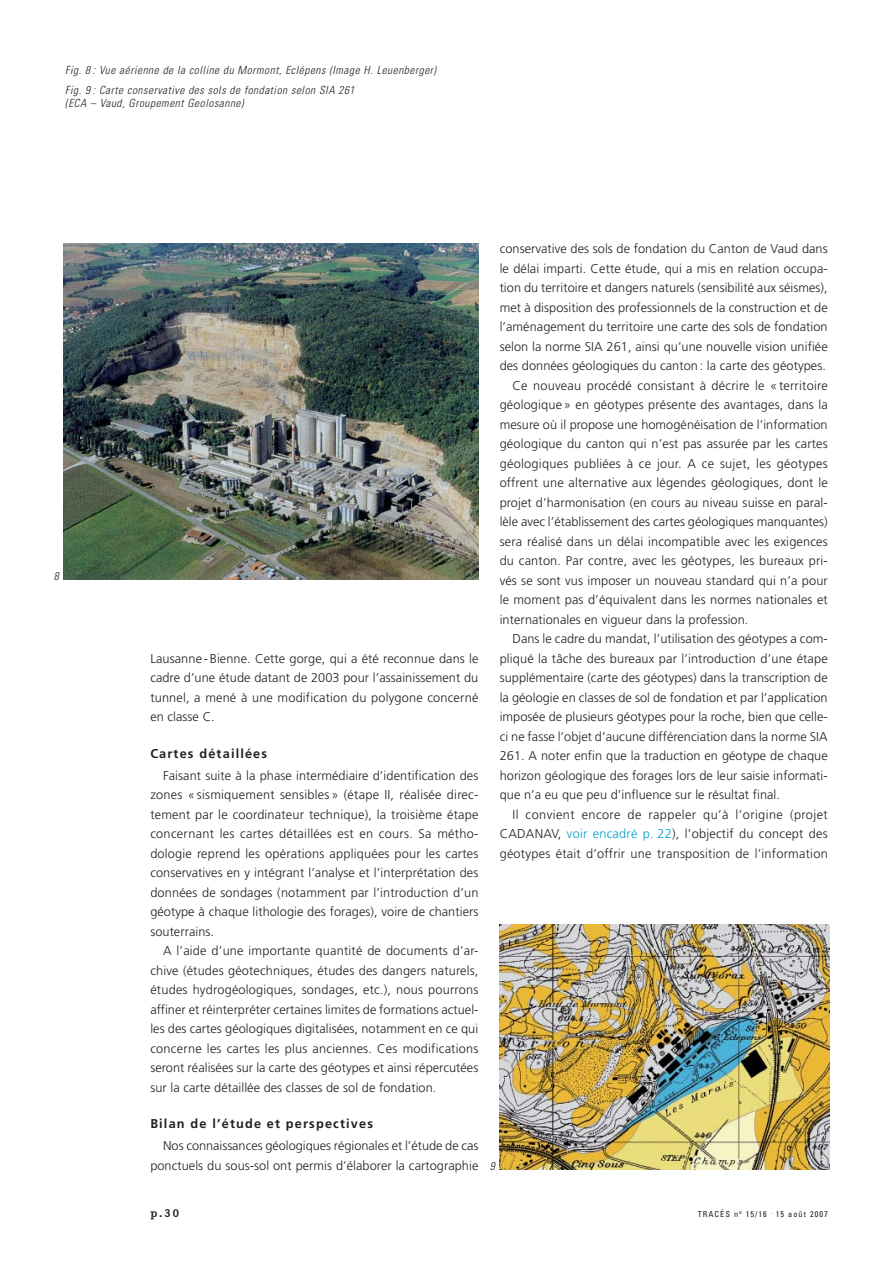
<style>
.page{position:relative;width:893px;height:1263px;background:#fff}
.page>*{position:absolute;margin:0;border:0;box-sizing:border-box;transform-origin:0 0}
.t1{font:300 12.75px/19.5px "Frutiger";letter-spacing:.005em;color:#231f20}
.t2{font:300 12.75px "Frutiger";letter-spacing:.025em;color:#231f20}
.t3{font:300 12.75px "Frutiger";letter-spacing:.035em;color:#231f20}
.t4{font:700 12px "Corporate E";color:#231f20}
.t5{font:italic 300 condensed 11.25px/20px "Univers";letter-spacing:.05em;color:#231f20}
.t6{font:condensed 8.25px "Univers";letter-spacing:.125em;color:#231f20}
.s1{font-weight:700}
.s2{color:#00a0cb}
</style>
<div class="page">
<img style="left:64px;top:244px;width:414px;height:336px">
<img style="left:500px;top:925px;width:329px;height:245px">
<p class="t5" style="left:65px;top:61px;width:372px">Fig. 8 : Vue aérienne de la colline du Mormont, Eclépens (Image H. Leuenberger)<br>Fig. 9 : Carte conservative des sols de fondation selon SIA 261</p>
<p class="t5" style="left:65px;top:95px;width:180px">(ECA – Vaud, Groupement Geolosanne)</p>
<p class="t5" style="left:54px;top:567px;width:6px">8</p>
<p class="t1" style="left:150px;top:650px;width:330px;text-align:justify">Lausanne - Bienne. Cette gorge, qui a été reconnue dans le cadre d’une étude datant de 2003 pour l’assainissement du tunnel, a mené à une modification du polygone concerné en classe C.</p>
<p class="t1" style="left:163px;top:743px;width:317px;line-height:22.2px;text-indent:-13px"><span class="s1">Cartes détaillées<br></span>Faisant suite à la phase intermédiaire d’identification des</p>
<p class="t1" style="left:150px;top:786px;width:330px">zones « sismiquement sensibles » (étape II, réalisée direc-</p>
<p class="t1" style="left:150px;top:806px;width:330px">tement par le coordinateur technique), la troisième étape</p>
<p class="t1" style="left:150px;top:825px;width:330px">concernant les cartes détaillées est en cours. Sa métho-</p>
<p class="t1" style="left:150px;top:845px;width:330px">dologie reprend les opérations appliquées pour les cartes</p>
<p class="t1" style="left:150px;top:864px;width:329px">conservatives en y intégrant l’analyse et l’interprétation des</p>
<p class="t1" style="left:150px;top:884px;width:330px">données de sondages (notamment par l’introduction d’un</p>
<p class="t1" style="left:150px;top:903px;width:329px">géotype à chaque lithologie des forages), voire de chantiers</p>
<p class="t1" style="left:150px;top:923px;width:65px">souterrains.</p>
<p class="t1" style="left:163px;top:942px;width:317px">A l’aide d’une importante quantité de documents d’ar-</p>
<p class="t1" style="left:150px;top:962px;width:330px">chive (études géotechniques, études des dangers naturels,</p>
<p class="t1" style="left:150px;top:981px;width:329px">études hydrogéologiques, sondages, etc.), nous pourrons</p>
<p class="t1" style="left:150px;top:1001px;width:330px">affiner et réinterpréter certaines limites de formations actuel-</p>
<p class="t1" style="left:150px;top:1020px;width:329px">les des cartes géologiques digitalisées, notamment en ce qui</p>
<p class="t1" style="left:150px;top:1040px;width:330px">concerne les cartes les plus anciennes. Ces modifications</p>
<p class="t1" style="left:150px;top:1059px;width:329px">seront réalisées sur la carte des géotypes et ainsi répercutées</p>
<p class="t1" style="left:150px;top:1079px;width:288px">sur la carte détaillée des classes de sol de fondation.</p>
<p class="t1" style="left:163px;top:1114px;width:317px;line-height:22.2px;text-indent:-13px"><span class="s1">Bilan de l’étude et perspectives<br></span>Nos connaissances géologiques régionales et l’étude de cas</p>
<p class="t1" style="left:150px;top:1157px;width:329px">ponctuels du sous-sol ont permis d’élaborer la cartographie</p>
<p class="t1" style="left:500px;top:240px;width:329px">conservative des sols de fondation du Canton de Vaud dans</p>
<p class="t1" style="left:500px;top:260px;width:330px">le délai imparti. Cette étude, qui a mis en relation occupa-</p>
<p class="t1" style="left:500px;top:279px;width:329px">tion du territoire et dangers naturels (sensibilité aux séismes),</p>
<p class="t1" style="left:500px;top:299px;width:329px">met à disposition des professionnels de la construction et de</p>
<p class="t1" style="left:500px;top:318px;width:329px">l’aménagement du territoire une carte des sols de fondation</p>
<p class="t1" style="left:500px;top:338px;width:329px">selon la norme SIA 261, ainsi qu’une nouvelle vision unifiée</p>
<p class="t1" style="left:500px;top:357px;width:328px">des données géologiques du canton : la carte des géotypes.</p>
<p class="t1" style="left:512px;top:377px;width:317px">Ce nouveau procédé consistant à décrire le « territoire</p>
<p class="t1" style="left:500px;top:396px;width:330px">géologique » en géotypes présente des avantages, dans la</p>
<p class="t1" style="left:500px;top:416px;width:329px">mesure où il propose une homogénéisation de l’information</p>
<p class="t1" style="left:500px;top:435px;width:330px">géologique du canton qui n’est pas assurée par les cartes</p>
<p class="t2" style="left:500px;top:458px;width:329px">géologiques publiées à ce jour. A ce sujet, les géotypes</p>
<p class="t1" style="left:500px;top:474px;width:330px">offrent une alternative aux légendes géologiques, dont le</p>
<p class="t1" style="left:500px;top:494px;width:329px">projet d’harmonisation (en cours au niveau suisse en paral-</p>
<p class="t1" style="left:500px;top:513px;width:330px">lèle avec l’établissement des cartes géologiques manquantes)</p>
<p class="t1" style="left:500px;top:533px;width:330px">sera réalisé dans un délai incompatible avec les exigences</p>
<p class="t1" style="left:500px;top:552px;width:330px">du canton. Par contre, avec les géotypes, les bureaux pri-</p>
<p class="t1" style="left:500px;top:572px;width:330px">vés se sont vus imposer un nouveau standard qui n’a pour</p>
<p class="t1" style="left:500px;top:591px;width:330px">le moment pas d’équivalent dans les normes nationales et</p>
<p class="t1" style="left:500px;top:611px;width:250px">internationales en vigueur dans la profession.</p>
<p class="t1" style="left:512px;top:630px;width:317px">Dans le cadre du mandat, l’utilisation des géotypes a com-</p>
<p class="t1" style="left:500px;top:650px;width:330px">pliqué la tâche des bureaux par l’introduction d’une étape</p>
<p class="t1" style="left:500px;top:669px;width:329px">supplémentaire (carte des géotypes) dans la transcription de</p>
<p class="t1" style="left:500px;top:689px;width:329px">la géologie en classes de sol de fondation et par l’application</p>
<p class="t1" style="left:500px;top:708px;width:329px">imposée de plusieurs géotypes pour la roche, bien que celle-</p>
<p class="t1" style="left:500px;top:728px;width:329px">ci ne fasse l’objet d’aucune différenciation dans la norme SIA</p>
<p class="t1" style="left:500px;top:747px;width:329px">261. A noter enfin que la traduction en géotype de chaque</p>
<p class="t1" style="left:500px;top:767px;width:329px">horizon géologique des forages lors de leur saisie informati-</p>
<p class="t1" style="left:500px;top:786px;width:282px">que n’a eu que peu d’influence sur le résultat final.</p>
<p class="t3" style="left:512px;top:809px;width:317px">Il convient encore de rappeler qu’à l’origine (projet</p>
<p class="t1" style="left:500px;top:825px;width:330px">CADANAV, <span class="s2">voir encadré p. 22</span>), l’objectif du concept des</p>
<p class="t1" style="left:500px;top:845px;width:330px">géotypes était d’offrir une transposition de l’information</p>
<p class="t5" style="left:490px;top:1157px;width:6px">9</p>
<p class="t4" style="left:150px;top:1208px;width:30px">p.30</p>
<p class="t6" style="left:698px;top:1211px;width:131px">TRACÉS n<sup>o</sup> 15/16 <sup>.</sup> 15 août 2007</p>
</div>
